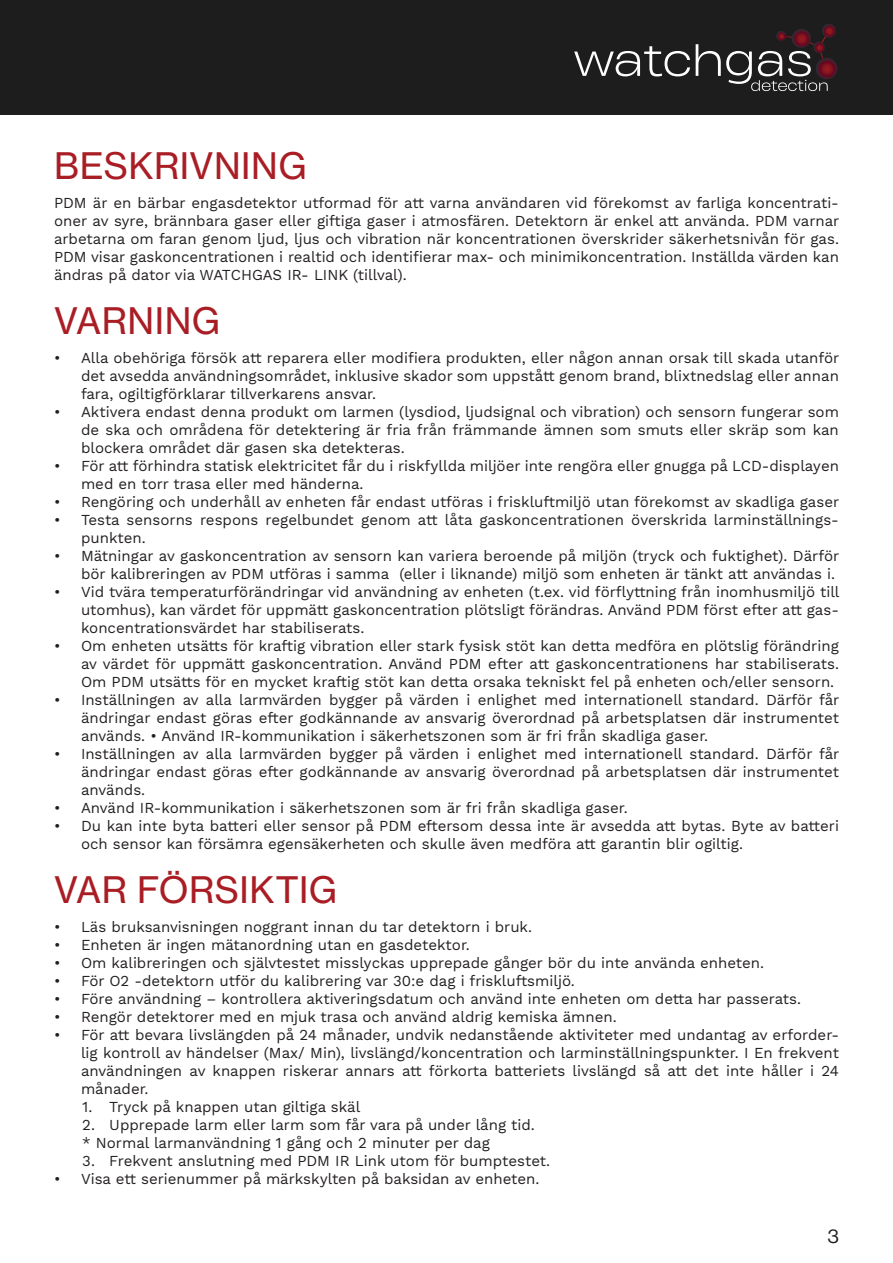
<style>
.page{position:relative;width:893px;height:1263px;background:#fff}
.page>*{position:absolute;margin:0;border:0;box-sizing:border-box;transform-origin:0 0}
.t1{font:36px "N Haas Grotesk TX Pro 55 Rg";letter-spacing:.015em;color:#a91d24}
.t2{font:19.5px "N Haas Grotesk DS Pro 55 Rg";color:#1f1d1c}
.t3{font:15px/18px "Work Sans";color:#231f20;text-align:justify}
</style>
<div class="page">
<div style="left:0;top:0;width:893px;height:115px;background:#1e1d1d"></div>
<svg style="left:574px;top:46px;width:116px;height:30px"></svg>
<svg style="left:696px;top:24px;width:143px;height:67px;background:#3e3537"></svg>
<h1 class="t1" style="left:54px;top:144px;width:254px">BESKRIVNING</h1>
<p class="t3" style="left:54px;top:194px;width:787px">PDM är en bärbar engasdetektor utformad för att varna användaren vid förekomst av farliga koncentrati&shy;oner av syre, brännbara gaser eller giftiga gaser i atmosfären. Detektorn är enkel att använda. PDM varnar arbetarna om faran genom ljud, ljus och vibration när koncentrationen överskrider säkerhetsnivån för gas.<br>PDM visar gaskoncentrationen i realtid och identifierar max- och minimikoncentration. Inställda värden kan ändras på dator via WATCHGAS IR- LINK (tillval).</p>
<h1 class="t1" style="left:54px;top:299px;width:167px">VARNING</h1>
<p class="t3" style="left:81px;top:349px;width:760px;text-indent:-27px">• Alla obehöriga försök att reparera eller modifiera produkten, eller någon annan orsak till skada utanför det avsedda användningsområdet, inklusive skador som uppstått genom brand, blixtnedslag eller annan fara, ogiltigförklarar tillverkarens ansvar.</p>
<p class="t3" style="left:81px;top:403px;width:759px;text-indent:-27px">• Aktivera endast denna produkt om larmen (lysdiod, ljudsignal och vibration) och sensorn fungerar som de ska och områdena för detektering är fria från främmande ämnen som smuts eller skräp som kan blockera området där gasen ska detekteras.</p>
<p class="t3" style="left:81px;top:457px;width:759px;text-indent:-27px">• För att förhindra statisk elektricitet får du i riskfyllda miljöer inte rengöra eller gnugga på LCD-displayen med en torr trasa eller med händerna.</p>
<p class="t3" style="left:54px;top:493px;width:787px">• Rengöring och underhåll av enheten får endast utföras i friskluftmiljö utan förekomst av skadliga gaser</p>
<p class="t3" style="left:81px;top:511px;width:759px;text-indent:-27px">• Testa sensorns respons regelbundet genom att låta gaskoncentrationen överskrida larminställnings&shy;punkten.</p>
<p class="t3" style="left:54px;top:547px;width:787px;text-align:right">• Mätningar av gaskoncentration av sensorn kan variera beroende på miljön (tryck och fuktighet). Därför bör kalibreringen av PDM utföras i samma (eller i liknande) miljö som enheten är tänkt att användas i.</p>
<p class="t3" style="left:81px;top:583px;width:760px;text-indent:-27px">• Vid tvära temperaturförändringar vid användning av enheten (t.ex. vid förflyttning från inomhusmiljö till utomhus), kan värdet för uppmätt gaskoncentration plötsligt förändras. Använd PDM först efter att gas&shy;koncentrationsvärdet har stabiliserats.</p>
<p class="t3" style="left:81px;top:637px;width:759px;text-indent:-27px">• Om enheten utsätts för kraftig vibration eller stark fysisk stöt kan detta medföra en plötslig förändring av värdet för uppmätt gaskoncentration. Använd PDM efter att gaskoncentrationens har stabiliserats.<br>Om PDM utsätts för en mycket kraftig stöt kan detta orsaka tekniskt fel på enheten och/eller sensorn.</p>
<p class="t3" style="left:81px;top:691px;width:760px;text-indent:-27px">• Inställningen av alla larmvärden bygger på värden i enlighet med internationell standard. Därför får ändringar endast göras efter godkännande av ansvarig överordnad på arbetsplatsen där instrumentet används. • Använd IR-kommunikation i säkerhetszonen som är fri från skadliga gaser.</p>
<p class="t3" style="left:81px;top:745px;width:760px;text-indent:-27px">• Inställningen av alla larmvärden bygger på värden i enlighet med internationell standard. Därför får ändringar endast göras efter godkännande av ansvarig överordnad på arbetsplatsen där instrumentet används.</p>
<p class="t3" style="left:54px;top:799px;width:575px">• Använd IR-kommunikation i säkerhetszonen som är fri från skadliga gaser.</p>
<p class="t3" style="left:81px;top:817px;width:759px;text-indent:-27px">• Du kan inte byta batteri eller sensor på PDM eftersom dessa inte är avsedda att bytas. Byte av batteri och sensor kan försämra egensäkerheten och skulle även medföra att garantin blir ogiltig.</p>
<h1 class="t1" style="left:54px;top:867px;width:284px">VAR FÖRSIKTIG</h1>
<p class="t3" style="left:54px;top:918px;width:480px">• Läs bruksanvisningen noggrant innan du tar detektorn i bruk.</p>
<p class="t3" style="left:54px;top:936px;width:417px">• Enheten är ingen mätanordning utan en gasdetektor.</p>
<p class="t3" style="left:54px;top:954px;width:712px">• Om kalibreringen och självtestet misslyckas upprepade gånger bör du inte använda enheten.</p>
<p class="t3" style="left:54px;top:972px;width:522px">• För O2 -detektorn utför du kalibrering var 30:e dag i friskluftsmiljö.</p>
<p class="t3" style="left:54px;top:990px;width:749px">• Före användning – kontrollera aktiveringsdatum och använd inte enheten om detta har passerats.</p>
<p class="t3" style="left:54px;top:1008px;width:564px">• Rengör detektorer med en mjuk trasa och använd aldrig kemiska ämnen.</p>
<p class="t3" style="left:81px;top:1026px;width:759px;text-indent:-27px">• För att bevara livslängden på 24 månader, undvik nedanstående aktiviteter med undantag av erforder&shy;lig kontroll av händelser (Max/ Min), livslängd/koncentration och larminställningspunkter. I En frekvent användningen av knappen riskerar annars att förkorta batteriets livslängd så att det inte håller i 24 månader.</p>
<p class="t3" style="left:82px;top:1098px;width:280px">1. Tryck på knappen utan giltiga skäl</p>
<p class="t3" style="left:82px;top:1116px;width:454px">2. Upprepade larm eller larm som får vara på under lång tid. * Normal larmanvändning 1 gång och 2 minuter per dag</p>
<p class="t3" style="left:82px;top:1152px;width:469px">3. Frekvent anslutning med PDM IR Link utom för bumptestet.</p>
<p class="t3" style="left:54px;top:1170px;width:487px">• Visa ett serienummer på märkskylten på baksidan av enheten.</p>
<h2 class="t2" style="left:828px;top:1225px;width:13px">3</h2>
</div>
